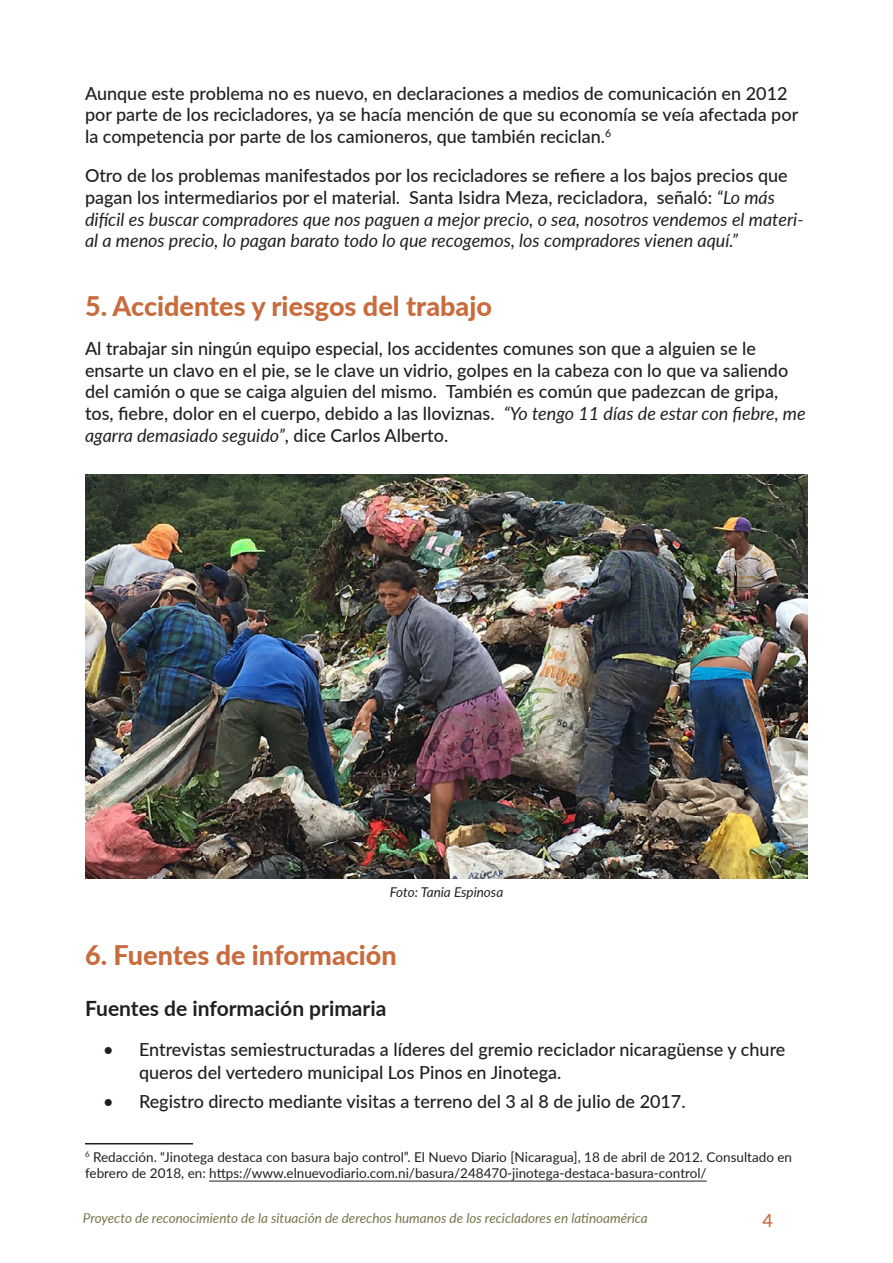
<style>
.page{position:relative;width:893px;height:1263px;background:#fff}
.page>*{position:absolute;margin:0;border:0;box-sizing:border-box;transform-origin:0 0}
.t1{font:800 27px "Lato";color:#c86b3d}
.t2{font:700 21px "Lato";color:#231f20}
.t3{font:500 18px/21.6px "Lato";color:#231f20}
.t4{font:italic 18px/21.6px "Lato";color:#231f20}
.t5{font:500 18px "Lato";color:#c86b3d}
.t6{font:13.5px/16.2px "Lato";color:#231f20}
.t7{font:italic 13.5px "Lato";color:#77754b}
.t8{font:italic 13.5px "Lato";color:#231f20}
.s1{font-weight:500;font-style:normal}
.s2{font-weight:400;font-style:italic}
</style>
<div class="page">
<hr style="left:85px;top:1143px;width:108px;height:1px;background:#231f20">
<hr style="left:209px;top:1181px;width:498px;height:1px;background:#231f20">
<img style="left:85px;top:474px;width:723px;height:405px">
<p class="t3" style="left:85px;top:81px;width:715px">Aunque este problema no es nuevo, en declaraciones a medios de comunicación en 2012 por parte de los recicladores, ya se hacía mención de que su economía se veía afectada por la competencia por parte de los camioneros, que también reciclan.<sup>6</sup></p>
<p class="t4" style="left:85px;top:166px;width:720px"><span class="s1">Otro de los problemas manifestados por los recicladores se refiere a los bajos precios que pagan los intermediarios por el material. Santa Isidra Meza, recicladora, señaló:</span> “Lo más difícil es buscar compradores que nos paguen a mejor precio, o sea, nosotros vendemos el materi&shy;al a menos precio, lo pagan barato todo lo que recogemos, los compradores vienen aquí.”</p>
<h1 class="t1" style="left:85px;top:295px;width:408px">5. Accidentes y riesgos del trabajo</h1>
<p class="t3" style="left:85px;top:337px;width:722px">Al trabajar sin ningún equipo especial, los accidentes comunes son que a alguien se le ensarte un clavo en el pie, se le clave un vidrio, golpes en la cabeza con lo que va saliendo del camión o que se caiga alguien del mismo. También es común que padezcan de gripa, tos, fiebre, dolor en el cuerpo, debido a las lloviznas. <span class="s2">“Yo tengo 11 días de estar con fiebre, me agarra demasiado seguido”</span>, dice Carlos Alberto.</p>
<p class="t8" style="left:390px;top:887px;width:115px">Foto: Tania Espinosa</p>
<h1 class="t1" style="left:85px;top:945px;width:313px">6. Fuentes de información</h1>
<p class="t2" style="left:85px;top:996px;width:303px">Fuentes de información primaria</p>
<p class="t3" style="left:139px;top:1039px;width:648px;line-height:23.1px;text-indent:-36px">• Entrevistas semiestructuradas a líderes del gremio reciclador nicaragüense y chure queros del vertedero municipal Los Pinos en Jinotega.</p>
<p class="t3" style="left:103px;top:1092px;width:584px">• Registro directo mediante visitas a terreno del 3 al 8 de julio de 2017.</p>
<p class="t6" style="left:85px;top:1148px;width:709px"><sup>6</sup> Redacción. “Jinotega destaca con basura bajo control”. El Nuevo Diario [Nicaragua], 18 de abril de 2012. Consultado en febrero de 2018, en: https://www.elnuevodiario.com.ni/basura/248470-jinotega-destaca-basura-control/</p>
<p class="t7" style="left:83px;top:1208px;width:566px">Proyecto de reconocimiento de la situación de derechos humanos de los recicladores en latinoamérica</p>
<p class="t5" style="left:762px;top:1212px;width:12px">4</p>
</div>
